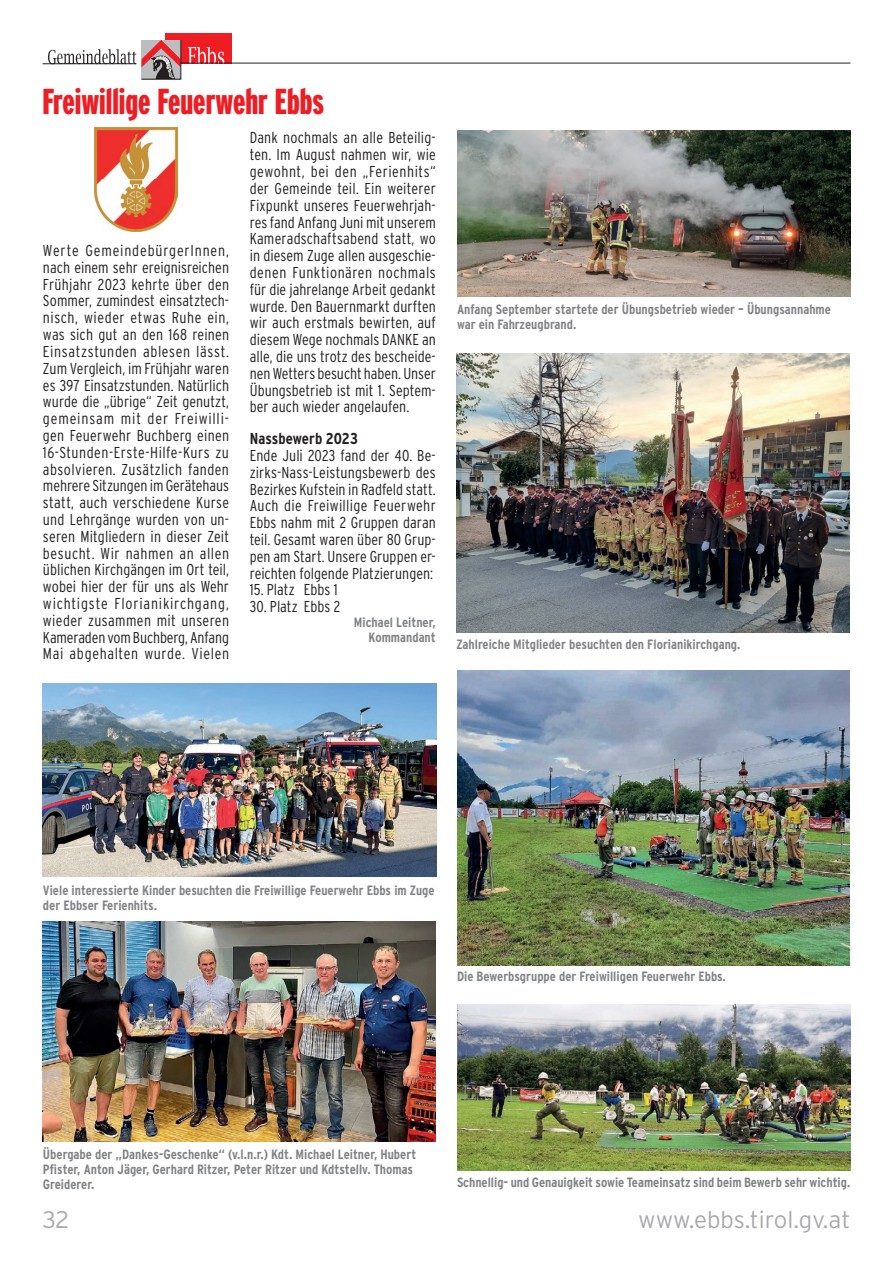
<style>
.page{position:relative;width:893px;height:1263px;background:#fff}
.page>*{position:absolute;margin:0;border:0;box-sizing:border-box;transform-origin:0 0}
.t1{font:900 36px "Interstate Compressed";color:#ee1d23}
.t2{font:300 24px "Interstate";color:#a8a9ad}
.t3{font:300 15.75px/16.8px "Interstate Condensed";color:#231f20;text-align:justify}
.t4{font:700 15.75px "Interstate Condensed";color:#231f20}
.t5{font:700 13.5px/15px "Interstate Condensed";color:#808285}
</style>
<div class="page">
<div style="left:165px;top:33px;width:67px;height:31px;background:#ee1d23"></div>
<hr style="left:43px;top:63px;width:93px;height:1px;background:#231f20">
<svg style="left:188px;top:47px;width:36px;height:16px"></svg>
<svg style="left:48px;top:40px;width:133px;height:40px"></svg>
<hr style="left:181px;top:63px;width:669px;height:1px;background:#231f20">
<img style="left:95px;top:128px;width:82px;height:103px">
<img style="left:43px;top:683px;width:393px;height:194px">
<img style="left:456px;top:353px;width:394px;height:279px">
<img style="left:457px;top:1005px;width:393px;height:165px">
<img style="left:457px;top:131px;width:393px;height:165px">
<img style="left:42px;top:921px;width:394px;height:220px">
<img style="left:457px;top:671px;width:392px;height:294px">
<h1 class="t1" style="left:42px;top:81px;width:283px">Freiwillige Feuerwehr Ebbs</h1>
<p class="t3" style="left:43px;top:242px;width:188px">Werte GemeindebürgerInnen, nach einem sehr ereignisreichen Frühjahr 2023 kehrte über den Sommer, zumindest einsatztech&shy;nisch, wieder etwas Ruhe ein, was sich gut an den 168 reinen Einsatzstunden ablesen lässt.<br>Zum Vergleich, im Frühjahr waren es 397 Einsatzstunden. Natürlich wurde die „übrige“ Zeit genutzt, gemeinsam mit der Freiwilli&shy;gen Feuerwehr Buchberg einen 16-Stunden-Erste-Hilfe-Kurs zu absolvieren. Zusätzlich fanden mehrere Sitzungen im Gerätehaus statt, auch verschiedene Kurse und Lehrgänge wurden von un&shy;seren Mitgliedern in dieser Zeit besucht. Wir nahmen an allen üblichen Kirchgängen im Ort teil, wobei hier der für uns als Wehr wichtigste Florianikirchgang, wieder zusammen mit unseren Kameraden vom Buchberg, Anfang Mai abgehalten wurde. Vielen</p>
<p class="t3" style="left:250px;top:129px;width:188px">Dank nochmals an alle Beteilig&shy;ten. Im August nahmen wir, wie gewohnt, bei den „Ferienhits“ der Gemeinde teil. Ein weiterer Fixpunkt unseres Feuerwehrjah&shy;res fand Anfang Juni mit unserem Kameradschaftsabend statt, wo in diesem Zuge allen ausgeschie&shy;denen Funktionären nochmals für die jahrelange Arbeit gedankt wurde. Den Bauernmarkt durften wir auch erstmals bewirten, auf diesem Wege nochmals DANKE an alle, die uns trotz des bescheide&shy;nen Wetters besucht haben. Unser Übungsbetrieb ist mit 1. Septem&shy;ber auch wieder angelaufen.</p>
<p class="t4" style="left:250px;top:430px;width:110px">Nassbewerb 2023</p>
<p class="t3" style="left:250px;top:447px;width:188px">Ende Juli 2023 fand der 40. Be&shy;zirks-Nass-Leistungsbewerb des Bezirkes Kufstein in Radfeld statt.<br>Auch die Freiwillige Feuerwehr Ebbs nahm mit 2 Gruppen daran teil. Gesamt waren über 80 Grup&shy;pen am Start. Unsere Gruppen er&shy;reichten folgende Platzierungen:</p>
<p class="t3" style="left:250px;top:581px;width:89px">15. Platz Ebbs 1</p>
<p class="t3" style="left:250px;top:598px;width:92px">30. Platz Ebbs 2</p>
<p class="t5" style="left:354px;top:615px;width:83px;text-align:right">Michael Leitner,<br>Kommandant</p>
<p class="t5" style="left:457px;top:302px;width:375px">Anfang September startete der Übungsbetrieb wieder – Übungsannahme war ein Fahrzeugbrand.</p>
<p class="t5" style="left:456px;top:637px;width:285px">Zahlreiche Mitglieder besuchten den Florianikirchgang.</p>
<p class="t5" style="left:43px;top:882px;width:393px">Viele interessierte Kinder besuchten die Freiwillige Feuerwehr Ebbs im Zuge der Ebbser Ferienhits.</p>
<p class="t5" style="left:457px;top:969px;width:270px">Die Bewerbsgruppe der Freiwilligen Feuerwehr Ebbs.</p>
<p class="t5" style="left:43px;top:1147px;width:375px">Übergabe der „Dankes-Geschenke“ (v.l.n.r.) Kdt. Michael Leitner, Hubert<br>Pfister, Anton Jäger, Gerhard Ritzer, Peter Ritzer und Kdtstellv. Thomas<br>Greiderer.</p>
<p class="t5" style="left:457px;top:1174px;width:395px">Schnellig- und Genauigkeit sowie Teameinsatz sind beim Bewerb sehr wichtig.</p>
<h2 class="t2" style="left:43px;top:1206px;width:28px">32</h2>
<h2 class="t2" style="left:638px;top:1206px;width:214px">www.ebbs.tirol.gv.at</h2>
</div>
